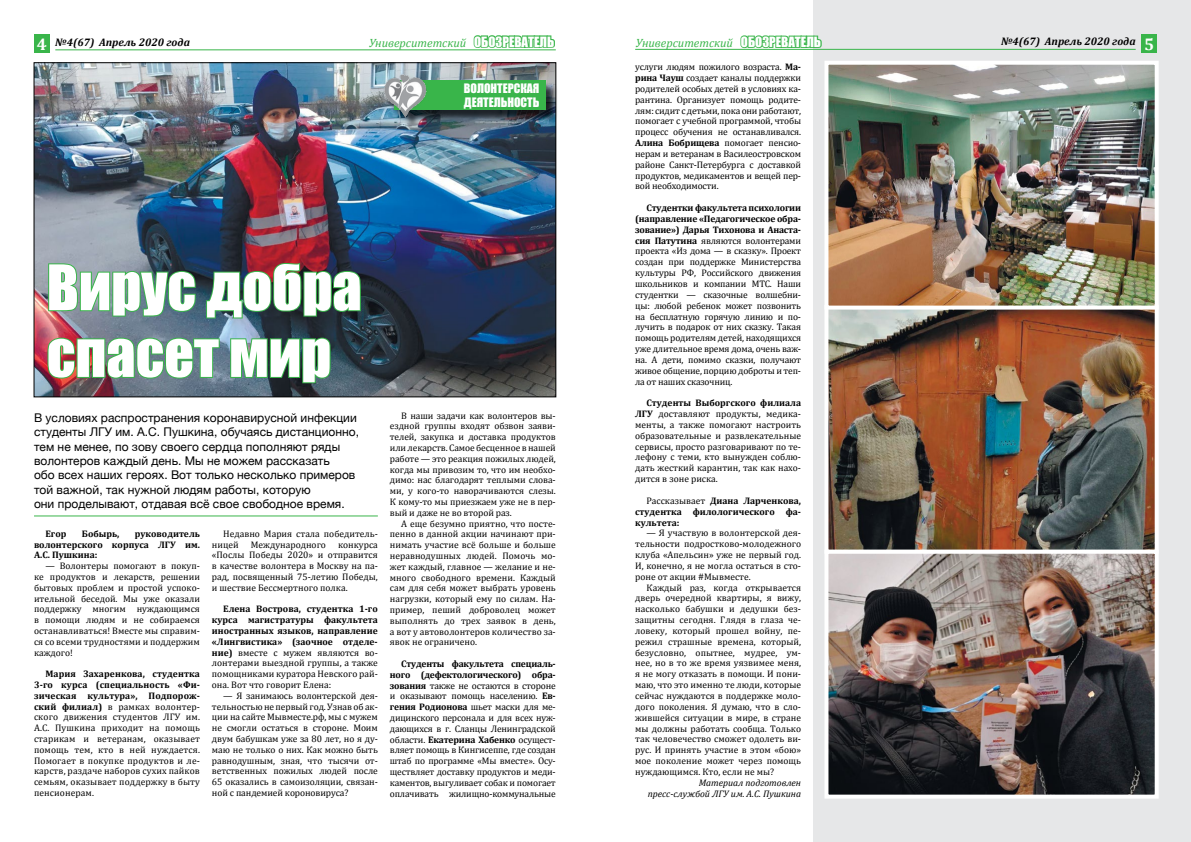
<style>
.page{position:relative;width:1191px;height:842px;background:#fff}
.page>*{position:absolute;margin:0;border:0;box-sizing:border-box;transform-origin:0 0}
.t1{font:58px/66.7px "Impact";color:#fff}
.t2{font:12px/14.4px "Helvetica Neue";color:#000}
.t3{font:italic 12px "Cambria";color:#39b54a}
.t4{font:12px/14.4px "Impact";color:#fff}
.t5{font:italic 700 11px "Cambria";color:#000}
.t6{font:9.5px/10.8px "Cambria";color:#000;text-align:justify}
.t7{font:700 9.5px/10.8px "Cambria";color:#000;text-align:justify}
.t8{font:italic 9.5px/10.8px "Cambria";color:#000;text-align:right}
.s1{font-style:normal;font-size:17px;color:#fff}
.s2{font-family:"Impact";font-style:normal;font-size:13px;color:#fff}
.s3{font-weight:700}
.s4{font-weight:400}
</style>
<div class="page">
<div style="left:813px;top:0;width:378px;height:842px;background:#e6e7e8"></div>
<svg style="left:472px;top:35px;width:84px;height:15px"></svg>
<hr style="left:55px;top:50px;width:501px;height:1px;background:#39b54a">
<div style="left:34px;top:34px;width:16px;height:19px;background:#39b54a"></div>
<svg style="left:739px;top:35px;width:84px;height:14px"></svg>
<hr style="left:635px;top:49px;width:500px;height:1px;background:#39b54a">
<div style="left:1141px;top:34px;width:16px;height:19px;background:#39b54a"></div>
<img style="left:36px;top:65px;width:518px;height:330px">
<img style="left:829px;top:66px;width:324px;height:728px">
<div style="left:824px;top:305px;width:334px;height:249px;border:4px solid #fff"></div>
<div style="left:824px;top:550px;width:334px;height:249px;border:4px solid #fff"></div>
<div style="left:824px;top:61px;width:334px;height:249px;border:4px solid #fff"></div>
<svg style="left:47px;top:262px;width:150px;height:56px;background:#678c80"></svg>
<svg style="left:205px;top:261px;width:157px;height:58px;background:#36493d"></svg>
<img style="left:46px;top:336px;width:175px;height:44px">
<img style="left:229px;top:329px;width:103px;height:55px">
<hr style="left:34px;top:516px;width:344px;height:1px;background:#39b54a">
<div style="left:386px;top:77px;width:172px;height:53px;background:#000;opacity:.75"></div>
<div style="left:394px;top:80px;width:151px;height:30px;background:#39b54a"></div>
<img style="left:381px;top:73px;width:48px;height:45px">
<p class="t5" style="left:37px;top:34px;width:155px"><span class="s1">4</span> №4(67) Апрель 2020 года</p>
<p class="t3" style="left:369px;top:34px;width:187px">Университетский <span class="s2">ОБОЗРЕВАТЕЛЬ</span></p>
<p class="t3" style="left:636px;top:34px;width:187px">Университетский <span class="s2">ОБОЗРЕВАТЕЛЬ</span></p>
<p class="t5" style="left:1001px;top:34px;width:155px">№4(67) Апрель 2020 года <span class="s1">5</span></p>
<p class="t4" style="left:464px;top:81px;width:77px">ВОЛОНТЕРСКАЯ<br>ДЕЯТЕЛЬНОСТЬ</p>
<h1 class="t1" style="left:47px;top:253px;width:316px">Вирус добра спасет мир</h1>
<p class="t2" style="left:34px;top:411px;width:326px">В условиях распространения коронавирусной инфекции студенты ЛГУ им. А.С. Пушкина, обучаясь дистанционно, тем не менее, по зову своего сердца пополняют ряды волонтеров каждый день. Мы не можем рассказать<br>обо всех наших героях. Вот только несколько примеров той важной, так нужной людям работы, которую<br>они проделывают, отдавая всё свое свободное время.</p>
<p class="t7" style="left:45px;top:528px;width:23px">Егор</p>
<p class="t7" style="left:82px;top:528px;width:39px">Бобырь,</p>
<p class="t7" style="left:34px;top:528px;width:167px;text-indent:101px">руководитель волонтерского корпуса ЛГУ им.<br>А.С. Пушкина:</p>
<p class="t6" style="left:34px;top:560px;width:167px;text-indent:11px">— Волонтеры помогают в покуп&shy;ке продуктов и лекарств, решении бытовых проблем и простой успоко&shy;ительной беседой. Мы уже оказали поддержку многим нуждающимся в помощи людям и не собираемся останавливаться! Вместе мы справим&shy;ся со всеми трудностями и поддержим каждого!</p>
<p class="t6" style="left:34px;top:668px;width:167px;text-indent:11px"><span class="s3">Мария Захаренкова, студентка 3-го курса (специальность «Фи&shy;зическая культура», Подпорож&shy;ский филиал)</span> в рамках волонтер&shy;ского движения студентов ЛГУ им.<br>А.С. Пушкина приходит на помощь старикам и ветеранам, оказывает помощь тем, кто в ней нуждается.<br>Помогает в покупке продуктов и ле&shy;карств, раздаче наборов сухих пайков семьям, оказывает поддержку в быту пенсионерам.</p>
<p class="t6" style="left:212px;top:528px;width:167px;text-indent:11px">Недавно Мария стала победитель&shy;ницей</p>
<p class="t6" style="left:251px;top:539px;width:77px">Международного</p>
<p class="t6" style="left:212px;top:539px;width:167px;text-indent:126px">конкурса «Послы Победы 2020» и отправится в качестве волонтера в Москву на па&shy;рад, посвященный 75-летию Победы, и шествие Бессмертного полка.</p>
<p class="t7" style="left:212px;top:603px;width:167px;text-indent:11px">Елена Вострова, студентка 1-го курса магистратуры факультета иностранных языков, направление «Лингвистика» (заочное отделе&shy;ние) <span class="s4">вместе с мужем являются во&shy;лонтерами выездной группы, а также помощниками куратора Невского рай&shy;она. Вот что говорит Елена:</span></p>
<p class="t6" style="left:212px;top:690px;width:167px;text-indent:11px">— Я занимаюсь волонтерской дея&shy;тельностью не первый год. Узнав об ак&shy;ции на сайте Мывместе.рф, мы с мужем не смогли остаться в стороне. Моим двум бабушкам уже за 80 лет, но я ду&shy;маю не только о них. Как можно быть равнодушным, зная, что тысячи от&shy;ветственных пожилых людей после 65 оказались в самоизоляции, связан&shy;ной с пандемией короновируса?</p>
<p class="t6" style="left:390px;top:410px;width:167px;text-indent:11px">В наши задачи как волонтеров вы&shy;ездной группы входят обзвон заяви&shy;телей, закупка и доставка продуктов или лекарств. Самое бесценное внашей работе — это реакция пожилых людей, когда мы привозим то, что им необхо&shy;димо: нас благодарят теплыми слова&shy;ми, у кого-то наворачиваются слезы.<br>К кому-то мы приезжаем уже не в пер&shy;вый и даже не во второй раз.</p>
<p class="t6" style="left:390px;top:518px;width:167px;text-indent:11px">А еще безумно приятно, что посте&shy;пенно в данной акции начинают при&shy;нимать участие всё больше и больше неравнодушных людей. Помочь мо&shy;жет каждый, главное — желание и не&shy;много свободного времени. Каждый сам для себя может выбрать уровень нагрузки, который ему по силам. На&shy;пример, пеший доброволец может выполнять до трех заявок в день, а вот у автоволонтеров количество за&shy;явок не ограничено.</p>
<p class="t6" style="left:390px;top:658px;width:167px;text-indent:11px"><span class="s3">Студенты факультета специаль&shy;ного (дефектологического) обра&shy;зования</span> также не остаются в стороне и оказывают помощь населению. <span class="s3">Ев&shy;гения Родионова</span> шьет маски для ме&shy;дицинского персонала и для всех нуж&shy;дающихся в г. Сланцы Ленинградской области. <span class="s3">Екатерина Хабенко</span> осущест&shy;вляет помощь в Кингисеппе, где создан штаб по программе «Мы вместе». Осу&shy;ществляет доставку продуктов и меди&shy;каментов, выгуливает собак и помогает оплачивать жилищно-коммунальные</p>
<p class="t6" style="left:635px;top:61px;width:167px">услуги людям пожилого возраста. <span class="s3">Ма&shy;рина Чауш</span> создает каналы поддержки родителей особых детей в условиях ка&shy;рантина. Организует помощь родите&shy;лям: сидит с детьми, пока они работают, помогает с учебной программой, чтобы процесс обучения не останавливался.<br><span class="s3">Алина Бобрищева</span> помогает пенсио&shy;нерам и ветеранам в Василеостровском районе Санкт-Петербурга с доставкой продуктов, медикаментов и вещей пер&shy;вой необходимости.</p>
<p class="t6" style="left:635px;top:202px;width:167px;text-indent:11px"><span class="s3">Студентки факультета психологии (направление «Педагогическое обра&shy;зование») Дарья Тихонова и Анаста&shy;сия Патутина</span> являются волонтерами проекта «Из дома — в сказку». Проект создан при поддержке Министерства культуры РФ, Российского движения школьников и компании МТС. Наши студентки — сказочные волшебни&shy;цы: любой ребенок может позвонить на бесплатную горячую линию и по&shy;лучить в подарок от них сказку. Такая помощь родителям детей, находящихся уже длительное время дома, очень важ&shy;на. А дети, помимо сказки, получают живое общение, порцию доброты и теп&shy;ла от наших сказочниц.</p>
<p class="t6" style="left:635px;top:398px;width:167px;text-indent:11px"><span class="s3">Студенты Выборгского филиала ЛГУ</span> доставляют продукты, медика&shy;менты, а также помогают настроить образовательные и развлекательные сервисы, просто разговаривают по те&shy;лефону с теми, кто вынужден соблю&shy;дать жесткий карантин, так как нахо&shy;дится в зоне риска.</p>
<p class="t7" style="left:635px;top:495px;width:167px;text-indent:11px"><span class="s4">Рассказывает</span> Диана Ларченкова, студентка филологического фа&shy;культета:</p>
<p class="t6" style="left:635px;top:528px;width:167px;text-indent:11px">— Я участвую в волонтерской дея&shy;тельности подростково-молодежного клуба «Апельсин» уже не первый год.<br>И, конечно, я не могла остаться в сто&shy;роне от акции #Мывместе.</p>
<p class="t6" style="left:635px;top:582px;width:167px;text-indent:11px">Каждый раз, когда открывается дверь очередной квартиры, я вижу, насколько бабушки и дедушки без&shy;защитны сегодня. Глядя в глаза че&shy;ловеку, который прошел войну, пе&shy;режил страшные времена, который, безусловно, опытнее, мудрее, ум&shy;нее, но в то же время уязвимее меня, я не могу отказать в помощи. И пони&shy;маю, что это именно те люди, которые сейчас нуждаются в поддержке моло&shy;дого поколения. Я думаю, что в сло&shy;жившейся ситуации в мире, в стране мы должны работать сообща. Только так человечество сможет одолеть ви&shy;рус. И принять участие в этом «бою» мое поколение может через помощь нуждающимся. Кто, если не мы?</p>
<p class="t8" style="left:647px;top:777px;width:155px">Материал подготовлен пресс-службой ЛГУ им. А.С. Пушкина</p>
</div>
